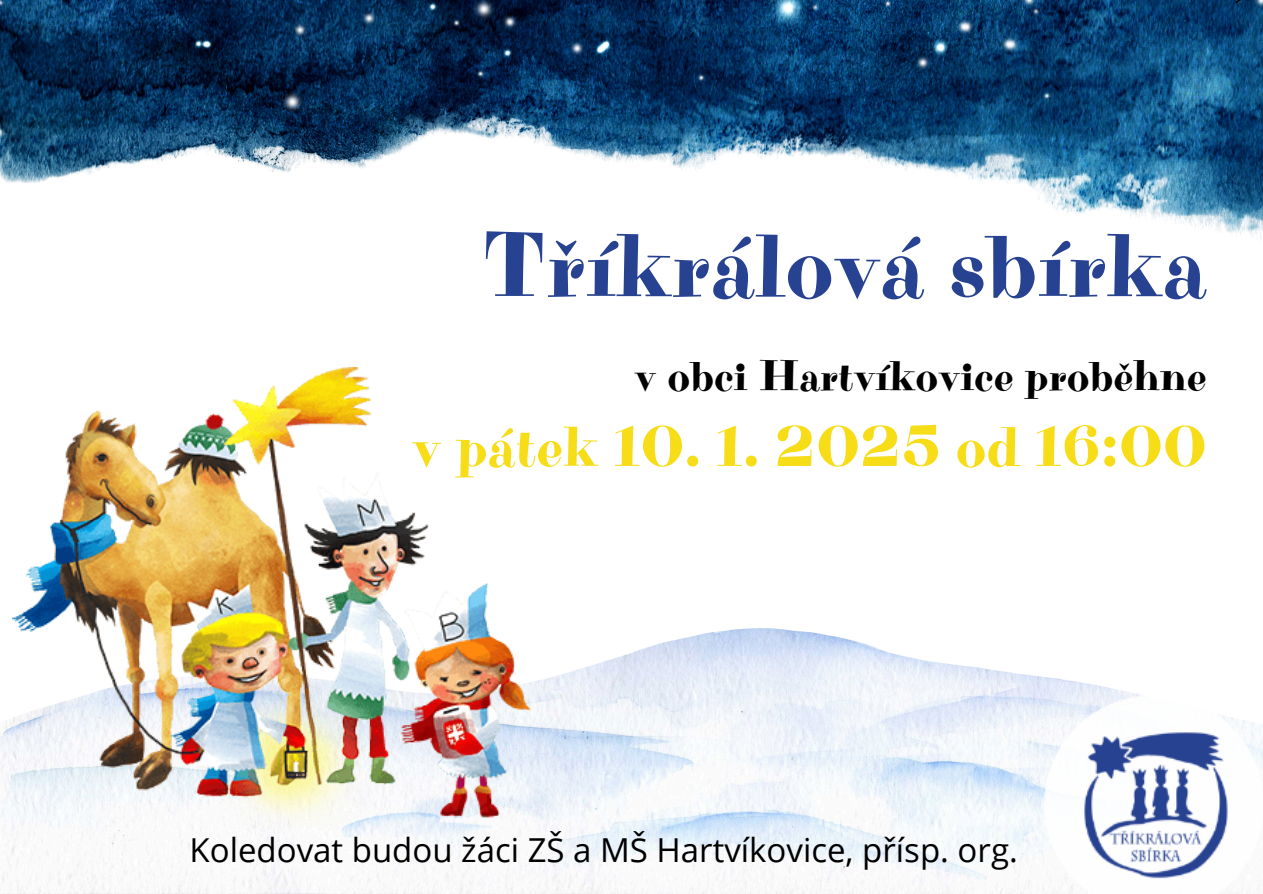
<style>
.page{position:relative;width:1263px;height:894px;background:#fff}
.page>*{position:absolute;margin:0;border:0;box-sizing:border-box;transform-origin:0 0}
.t1{font:93px "Purple Purse";color:#274291}
.t2{font:58.5px "Purple Purse";color:#f7dc18}
.t3{font:43.5px "Purple Purse";color:#000}
.t4{font:33px "Open Sans";color:#000}
</style>
<div class="page">
<img style="left:0;top:628px;width:1140px;height:265px">
<img style="left:1045px;top:695px;width:218px;height:198px">
<img style="left:12px;top:368px;width:533px;height:461px">
<img style="left:0;top:0;width:1263px;height:240px">
<h1 class="t1" style="left:482px;top:211px;width:726px">Tříkrálová sbírka</h1>
<p class="t3" style="left:635px;top:350px;width:574px">v obci Hartvíkovice proběhne</p>
<p class="t2" style="left:412px;top:412px;width:796px">v pátek 10. 1. 2025 od 16:00</p>
<h2 class="t4" style="left:189px;top:826px;width:830px">Koledovat budou žáci ZŠ a MŠ Hartvíkovice, přísp. org.</h2>
</div>
